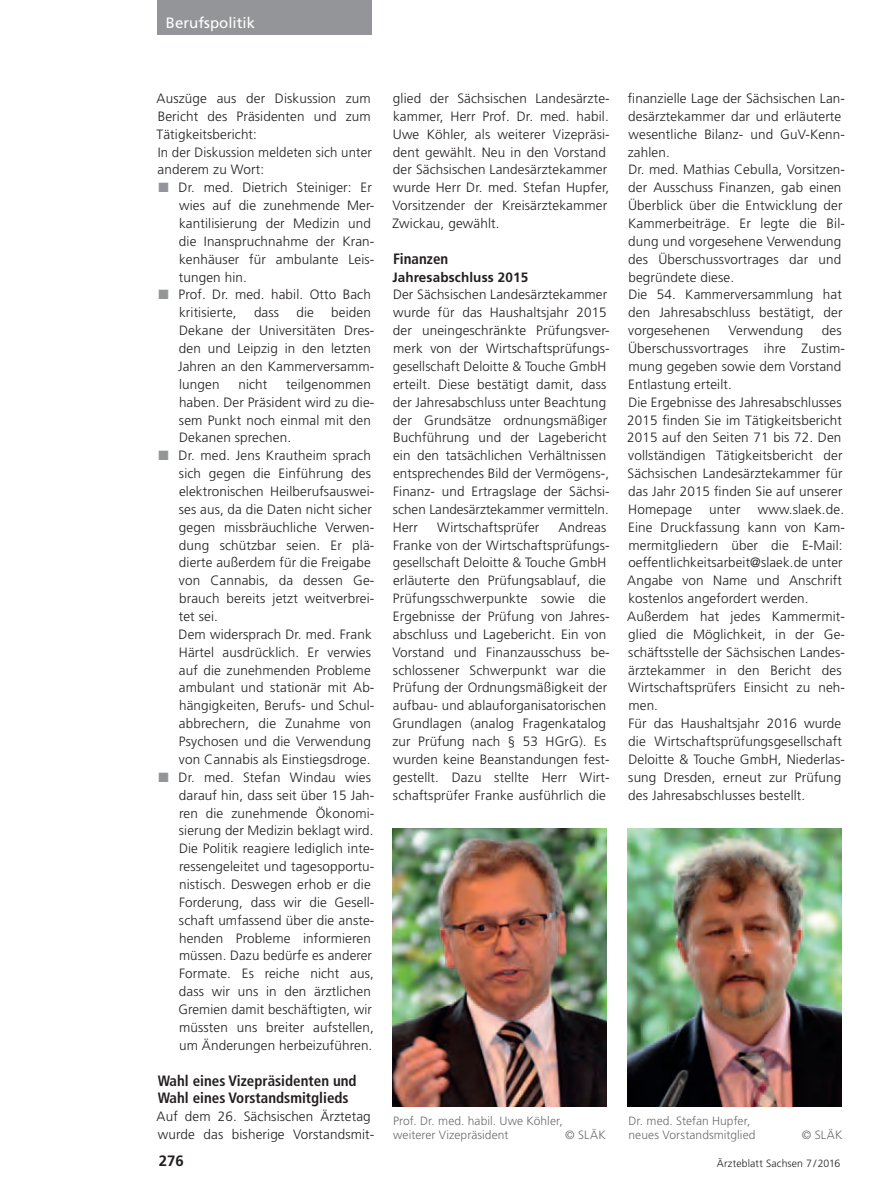
<style>
.page{position:relative;width:893px;height:1191px;background:#fff}
.page>*{position:absolute;margin:0;border:0;box-sizing:border-box;transform-origin:0 0}
.Zwischenüberschrift{font:700 condensed 15px/17.9px "Frutiger";color:#231f20}
.t1{font:15px "Frutiger";color:#fff}
.t2{font:700 15px "Frutiger";color:#231f20}
.Text_allgemein{font:300 13.5px/17.9px "Frutiger";letter-spacing:.01em;color:#231f20}
.Text_allgemein-2{font:700 13.5px "Frutiger";letter-spacing:.01em;color:#231f20}
.Bildunterschrift{font:300 12px "Frutiger";letter-spacing:.005em;color:#6c6d70}
.t3{font:300 10.5px "Frutiger";letter-spacing:.01em;color:#231f20}
.s1{color:#939598}
</style>
<div class="page">
<div style="left:157px;top:0;width:214px;height:34px;background:#939598"></div>
<img style="left:393px;top:828px;width:214px;height:279px">
<img style="left:628px;top:828px;width:214px;height:279px">
<p class="t1" style="left:166px;top:14px;width:91px">Berufspolitik</p>
<p class="Text_allgemein" style="left:156px;top:89px;width:216px;text-align:justify">Auszüge aus der Diskussion zum Bericht des Präsidenten und zum Tätigkeitsbericht:</p>
<p class="Text_allgemein" style="left:158px;top:143px;width:216px">In der Diskussion meldeten sich unter anderem zu Wort:</p>
<p class="Text_allgemein" style="left:179px;top:179px;width:197px;text-indent:-20px"><span class="s1">■</span> Dr. med. Dietrich Steiniger: Er wies auf die zunehmende Mer&shy;kantilisierung der Medizin und die Inanspruchnahme der Kran&shy;kenhäuser für ambulante Leis&shy;tungen hin.</p>
<p class="Text_allgemein" style="left:179px;top:286px;width:193px;text-indent:-21px"><span class="s1">■</span> Prof. Dr. med. habil. Otto Bach kritisierte,</p>
<p class="Text_allgemein" style="left:178px;top:304px;width:198px;text-indent:153px">beiden<br>Dekane der Universitäten Dres&shy;den und Leipzig in den letzten<br>Jahren an den Kammerversamm&shy;lungen</p>
<p class="Text_allgemein" style="left:254px;top:304px;width:27px">dass</p>
<p class="Text_allgemein" style="left:296px;top:304px;width:19px">die</p>
<p class="Text_allgemein" style="left:179px;top:375px;width:197px;text-indent:107px">teilgenommen haben. Der Präsident wird zu die&shy;sem Punkt noch einmal mit den<br>Dekanen sprechen.</p>
<p class="Text_allgemein" style="left:179px;top:446px;width:197px;text-indent:-20px"><span class="s1">■</span> Dr. med. Jens Krautheim sprach sich gegen die Einführung des elektronischen Heilberufsauswei&shy;ses aus, da die Daten nicht sicher gegen missbräuchliche Verwen&shy;dung schützbar seien. Er plä&shy;dierte außerdem für die Freigabe von Cannabis, da dessen Ge-- brauch bereits jetzt weitverbrei&shy;tet sei.</p>
<p class="Text_allgemein" style="left:179px;top:625px;width:197px">Dem widersprach Dr. med. Frank<br>Härtel ausdrücklich. Er verwies auf die zunehmenden Probleme ambulant und stationär mit Ab-- hängigkeiten, Berufs- und Schul&shy;abbrechern, die Zunahme von<br>Psychosen und die Verwendung von Cannabis als Einstiegsdroge.</p>
<p class="Text_allgemein" style="left:178px;top:768px;width:198px;text-indent:-20px"><span class="s1">■</span> Dr. med. Stefan Windau wies darauf hin, dass seit über 15 Jah&shy;ren die zunehmende Ökonomi&shy;sierung der Medizin beklagt wird.<br>Die Politik reagiere lediglich inte&shy;ressengeleitet und tagesopportu&shy;nistisch. Deswegen erhob er die<br>Forderung, dass wir die Gesell&shy;schaft umfassend über die anste&shy;henden Probleme informieren müssen. Dazu bedürfe es anderer<br>Formate. Es reiche nicht aus, dass wir uns in den ärztlichen<br>Gremien damit beschäftigten, wir müssten uns breiter aufstellen, um Änderungen herbeizuführen.</p>
<p class="Zwischenüberschrift" style="left:158px;top:1071px;width:200px">Wahl eines Vizepräsidenten und<br>Wahl eines Vorstandsmitglieds</p>
<p class="Text_allgemein" style="left:157px;top:1107px;width:219px">Auf dem 26. Sächsischen Ärztetag wurde das bisherige Vorstandsmit-</p>
<p class="Text_allgemein" style="left:238px;top:375px;width:31px">nicht</p>
<p class="Text_allgemein" style="left:392px;top:89px;width:219px">glied der Sächsischen Landesärzte&shy;kammer, Herr Prof. Dr. med. habil.<br>Uwe Köhler, als weiterer Vizepräsi&shy;dent gewählt. Neu in den Vorstand der Sächsischen Landesärztekammer wurde Herr Dr. med. Stefan Hupfer, Vorsitzender der Kreisärztekammer Zwickau, gewählt.</p>
<p class="Zwischenüberschrift" style="left:393px;top:250px;width:57px">Finanzen</p>
<p class="Text_allgemein-2" style="left:392px;top:269px;width:137px">Jahresabschluss 2015</p>
<p class="Text_allgemein" style="left:393px;top:286px;width:218px">Der Sächsischen Landesärztekammer wurde für das Haushaltsjahr 2015 der uneingeschränkte Prüfungsver&shy;merk von der Wirtschaftsprüfungs&shy;gesellschaft Deloitte &amp; Touche GmbH erteilt. Diese bestätigt damit, dass der Jahresabschluss unter Beachtung der Grundsätze ordnungsmäßiger Buchführung und der Lagebericht ein den tatsächlichen Verhältnissen entsprechendes Bild der Vermögens-, Finanz- und Ertragslage der Sächsi&shy;schen Landesärztekammer vermitteln.</p>
<p class="Text_allgemein" style="left:393px;top:518px;width:27px">Herr</p>
<p class="Text_allgemein" style="left:437px;top:518px;width:104px">Wirtschaftsprüfer</p>
<p class="Text_allgemein" style="left:392px;top:518px;width:219px;text-indent:166px">Andreas Franke von der Wirtschaftsprüfungs&shy;gesellschaft Deloitte &amp; Touche GmbH erläuterte den Prüfungsablauf, die Prüfungsschwerpunkte sowie die Ergebnisse der Prüfung von Jahres&shy;abschluss und Lagebericht. Ein von Vorstand und Finanzausschuss be-- schlossener Schwerpunkt war die Prüfung der Ordnungsmäßigkeit der aufbau- und ablauforganisatorischen Grundlagen (analog Fragenkatalog zur Prüfung nach § 53 HGrG). Es wurden keine Beanstandungen fest&shy;gestellt. Dazu stellte Herr Wirt&shy;schaftsprüfer Franke ausführlich die</p>
<p class="Text_allgemein" style="left:628px;top:89px;width:219px">finanzielle Lage der Sächsischen Lan&shy;desärztekammer dar und erläuterte wesentliche Bilanz- und GuV-Kenn&shy;zahlen.</p>
<p class="Text_allgemein" style="left:628px;top:161px;width:218px">Dr. med. Mathias Cebulla, Vorsitzen&shy;der Ausschuss Finanzen, gab einen<br>Überblick über die Entwicklung der<br>Kammerbeiträge. Er legte die Bil&shy;dung und vorgesehene Verwendung des Überschussvortrages dar und begründete diese.</p>
<p class="Text_allgemein" style="left:628px;top:286px;width:216px;text-align:justify">Die 54. Kammerversammlung hat den Jahresabschluss bestätigt, der vorgesehenen</p>
<p class="Text_allgemein" style="left:628px;top:321px;width:218px;text-indent:194px">des<br>Überschussvortrages ihre Zustim&shy;mung gegeben sowie dem Vorstand<br>Entlastung erteilt.</p>
<p class="Text_allgemein" style="left:627px;top:393px;width:217px;text-align:justify">Die Ergebnisse des Jahresabschlusses 2015 finden Sie im Tätigkeitsbericht 2015 auf den Seiten 71 bis 72. Den vollständigen Tätigkeitsbericht der Sächsischen Landesärztekammer für das Jahr 2015 finden Sie auf unserer Homepage</p>
<p class="Text_allgemein" style="left:728px;top:321px;width:76px">Verwendung</p>
<p class="Text_allgemein" style="left:627px;top:500px;width:219px;text-indent:130px">www.slaek.de.<br>Eine Druckfassung kann von Kam&shy;mermitgliedern über die E-Mail: oeffentlichkeitsarbeit@slaek.de unter<br>Angabe von Name und Anschrift kostenlos angefordert werden.</p>
<p class="Text_allgemein" style="left:627px;top:607px;width:219px">Außerdem hat jedes Kammermit&shy;glied die Möglichkeit, in der Ge-- schäftsstelle der Sächsischen Landes&shy;ärztekammer in den Bericht des<br>Wirtschaftsprüfers Einsicht zu neh&shy;men.</p>
<p class="Text_allgemein" style="left:628px;top:714px;width:218px">Für das Haushaltsjahr 2016 wurde die Wirtschaftsprüfungsgesellschaft Deloitte &amp; Touche GmbH, Niederlas&shy;sung Dresden, erneut zur Prüfung des Jahresabschlusses bestellt.</p>
<p class="Text_allgemein" style="left:709px;top:500px;width:33px">unter</p>
<p class="Bildunterschrift" style="left:393px;top:1114px;width:171px">Prof. Dr. med. habil. Uwe Köhler,</p>
<p class="Bildunterschrift" style="left:393px;top:1128px;width:117px">weiterer Vizepräsident</p>
<p class="Bildunterschrift" style="left:565px;top:1128px;width:42px">© SLÄK</p>
<p class="Bildunterschrift" style="left:628px;top:1114px;width:123px">Dr. med. Stefan Hupfer,</p>
<p class="Bildunterschrift" style="left:628px;top:1128px;width:129px">neues Vorstandsmitglied</p>
<p class="Bildunterschrift" style="left:802px;top:1128px;width:42px">© SLÄK</p>
<p class="t2" style="left:159px;top:1151px;width:27px">276</p>
<p class="t3" style="left:717px;top:1157px;width:125px">Ärzteblatt Sachsen 7/2016</p>
</div>
